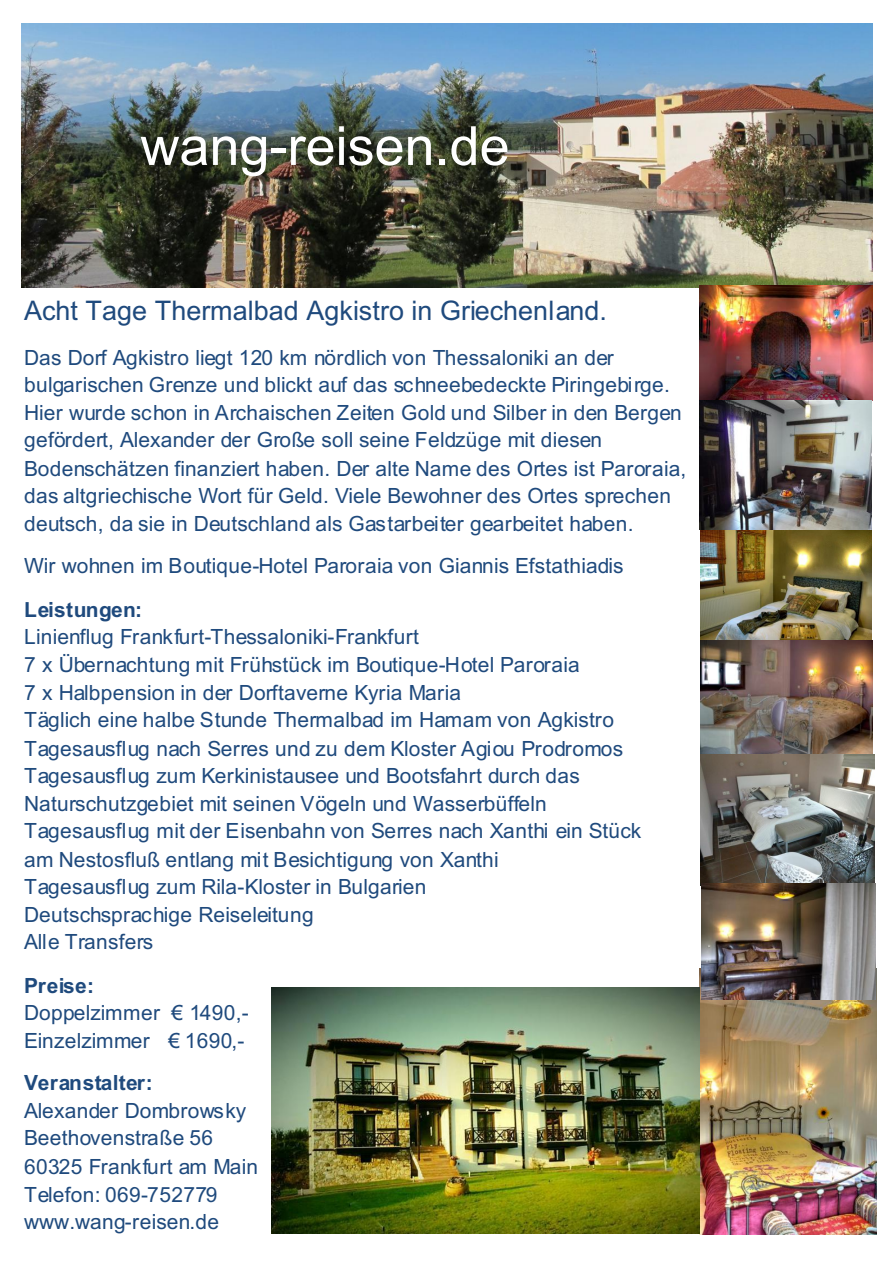
<style>
.page{position:relative;width:893px;height:1263px;background:#fff}
.page>*{position:absolute;margin:0;border:0;box-sizing:border-box;transform-origin:0 0}
.t1{font:54px "Arial";color:#fff}
.t2{font:27px "Arial";color:#1f4a7d}
.t3{font:21px/27.8px "Arial";letter-spacing:.01em;color:#1f4a7d}
.t4{font:700 21px "Arial";letter-spacing:.015em;color:#1f4a7d}
</style>
<div class="page">
<img style="left:22px;top:24px;width:850px;height:263px">
<img style="left:700px;top:286px;width:172px;height:354px">
<img style="left:700px;top:640px;width:174px;height:245px">
<img style="left:700px;top:968px;width:176px;height:266px">
<img style="left:701px;top:883px;width:174px;height:116px">
<img style="left:272px;top:987px;width:427px;height:247px">
<h1 class="t1" style="left:140px;top:126px;width:371px">wang-reisen.de</h1>
<p class="t2" style="left:24px;top:300px;width:584px">Acht Tage Thermalbad Agkistro in Griechenland.</p>
<p class="t3" style="left:24px;top:346px;width:664px">Das Dorf Agkistro liegt 120 km nördlich von Thessaloniki an der bulgarischen Grenze und blickt auf das schneebedeckte Piringebirge.<br>Hier wurde schon in Archaischen Zeiten Gold und Silber in den Bergen gefördert, Alexander der Große soll seine Feldzüge mit diesen Bodenschätzen finanziert haben. Der alte Name des Ortes ist Paroraia, das altgriechische Wort für Geld. Viele Bewohner des Ortes sprechen deutsch, da sie in Deutschland als Gastarbeiter gearbeitet haben.</p>
<p class="t3" style="left:24px;top:554px;width:601px">Wir wohnen im Boutique-Hotel Paroraia von Giannis Efstathiadis</p>
<p class="t4" style="left:24px;top:601px;width:120px">Leistungen:</p>
<p class="t3" style="left:24px;top:624px;width:619px">Linienflug Frankfurt-Thessaloniki-Frankfurt<br>7 x Übernachtung mit Frühstück im Boutique-Hotel Paroraia<br>7 x Halbpension in der Dorftaverne Kyria Maria<br>Täglich eine halbe Stunde Thermalbad im Hamam von Agkistro Tagesausflug nach Serres und zu dem Kloster Agiou Prodromos Tagesausflug zum Kerkinistausee und Bootsfahrt durch das Naturschutzgebiet mit seinen Vögeln und Wasserbüffeln Tagesausflug mit der Eisenbahn von Serres nach Xanthi ein Stück am Nestosfluß entlang mit Besichtigung von Xanthi<br>Tagesausflug zum Rila-Kloster in Bulgarien<br>Deutschsprachige Reiseleitung<br>Alle Transfers</p>
<p class="t4" style="left:24px;top:977px;width:72px">Preise:</p>
<p class="t3" style="left:24px;top:1000px;width:226px;line-height:28.5px">Doppelzimmer € 1490,-<br>Einzelzimmer € 1690,-</p>
<p class="t4" style="left:24px;top:1075px;width:130px">Veranstalter:</p>
<p class="t3" style="left:24px;top:1099px;width:236px">Alexander Dombrowsky<br>Beethovenstraße 56<br>60325 Frankfurt am Main<br>Telefon: 069-752779 www.wang-reisen.de</p>
</div>
